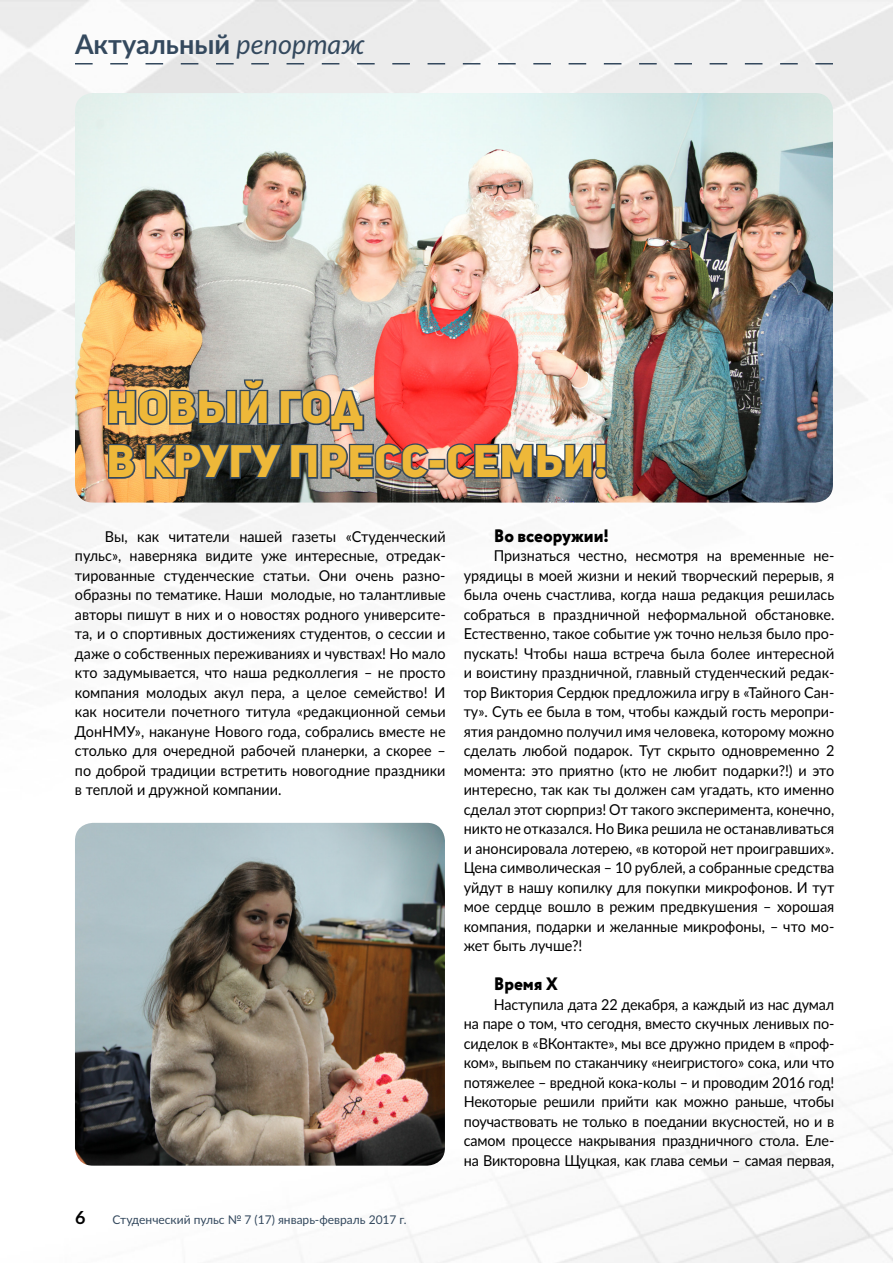
<style>
.page{position:relative;width:893px;height:1263px;background:#fff}
.page>*{position:absolute;margin:0;border:0;box-sizing:border-box;transform-origin:0 0}
.t1{font:45px/54px "Uni Sans Heavy CAPS";letter-spacing:.01em;color:#eeb839}
.t2{font:700 27px "Lato";color:#34495e}
.t3{font:800 18px "Circe";color:#000;scale:.96 1}
.t4{font:700 18px "Lato";color:#000}
.t5{font:15px/19.5px "Lato";color:#000;text-align:justify;scale:.96 1}
.t6{font:12px "Lato";color:#34495e}
.s1{font-weight:400;font-style:italic}
</style>
<div class="page">
<svg style="left:75px;top:63px;width:758px;height:2px"></svg>
<img style="left:75px;top:93px;width:758px;height:409px">
<img style="left:75px;top:823px;width:370px;height:343px">
<svg style="left:106px;top:378px;width:164px;height:49px;background:#928775"></svg>
<img style="left:278px;top:388px;width:88px;height:45px">
<svg style="left:106px;top:442px;width:30px;height:38px"></svg>
<img style="left:144px;top:442px;width:287px;height:39px">
<div style="left:428px;top:459px;width:17px;height:10px;border:3px solid #34495e"></div>
<img style="left:445px;top:442px;width:164px;height:39px">
<h2 class="t2" style="left:75px;top:24px;width:291px">Актуальный <span class="s1">репортаж</span></h2>
<h1 class="t1" style="left:107px;top:379px;width:502px">Новый год<br>в кругу пресс-семьи!</h1>
<p class="t5" style="left:75px;top:526px;width:388px;text-indent:30px">Вы, как читатели нашей газеты «Студенческий пульс», наверняка видите уже интересные, отредак&shy;тированные студенческие статьи. Они очень разно&shy;образны по тематике. Наши молодые, но талантливые авторы пишут в них и о новостях родного университе&shy;та, и о спортивных достижениях студентов, о сессии и даже о собственных переживаниях и чувствах! Но мало кто задумывается, что наша редколлегия – не просто компания молодых акул пера, а целое семейство! И как носители почетного титула «редакционной семьи ДонНМУ», накануне Нового года, собрались вместе не столько для очередной рабочей планерки, а скорее – по доброй традиции встретить новогодние праздники в теплой и дружной компании.</p>
<p class="t3" style="left:494px;top:523px;width:121px">Во всеоружии!</p>
<p class="t5" style="left:464px;top:545px;width:388px;text-indent:30px">Признаться честно, несмотря на временные не&shy;урядицы в моей жизни и некий творческий перерыв, я была очень счастлива, когда наша редакция решилась собраться в праздничной неформальной обстановке.<br>Естественно, такое событие уж точно нельзя было про&shy;пускать! Чтобы наша встреча была более интересной и воистину праздничной, главный студенческий редак&shy;тор Виктория Сердюк предложила игру в «Тайного Сан&shy;ту». Суть ее была в том, чтобы каждый гость меропри&shy;ятия рандомно получил имя человека, которому можно сделать любой подарок. Тут скрыто одновременно 2 момента: это приятно (кто не любит подарки?!) и это интересно, так как ты должен сам угадать, кто именно сделал этот сюрприз! От такого эксперимента, конечно, никто не отказался. Но Вика решила не останавливаться и анонсировала лотерею, «в которой нет проигравших».<br>Цена символическая – 10 рублей, а собранные средства уйдут в нашу копилку для покупки микрофонов. И тут мое сердце вошло в режим предвкушения – хорошая компания, подарки и желанные микрофоны, – что мо&shy;жет быть лучше?!</p>
<p class="t3" style="left:494px;top:972px;width:68px">Время Х</p>
<p class="t5" style="left:464px;top:994px;width:388px;text-indent:30px">Наступила дата 22 декабря, а каждый из нас думал на паре о том, что сегодня, вместо скучных ленивых по&shy;сиделок в «ВКонтакте», мы все дружно придем в «проф&shy;ком», выпьем по стаканчику «неигристого» сока, или что потяжелее – вредной кока-колы – и проводим 2016 год!<br>Некоторые решили прийти как можно раньше, чтобы поучаствовать не только в поедании вкусностей, но и в самом процессе накрывания праздничного стола. Еле&shy;на Викторовна Щуцкая, как глава семьи – самая первая,</p>
<p class="t4" style="left:75px;top:1204px;width:12px">6</p>
<p class="t6" style="left:112px;top:1211px;width:296px">Студенческий пульс № 7 (17) январь-февраль 2017 г.</p>
</div>
